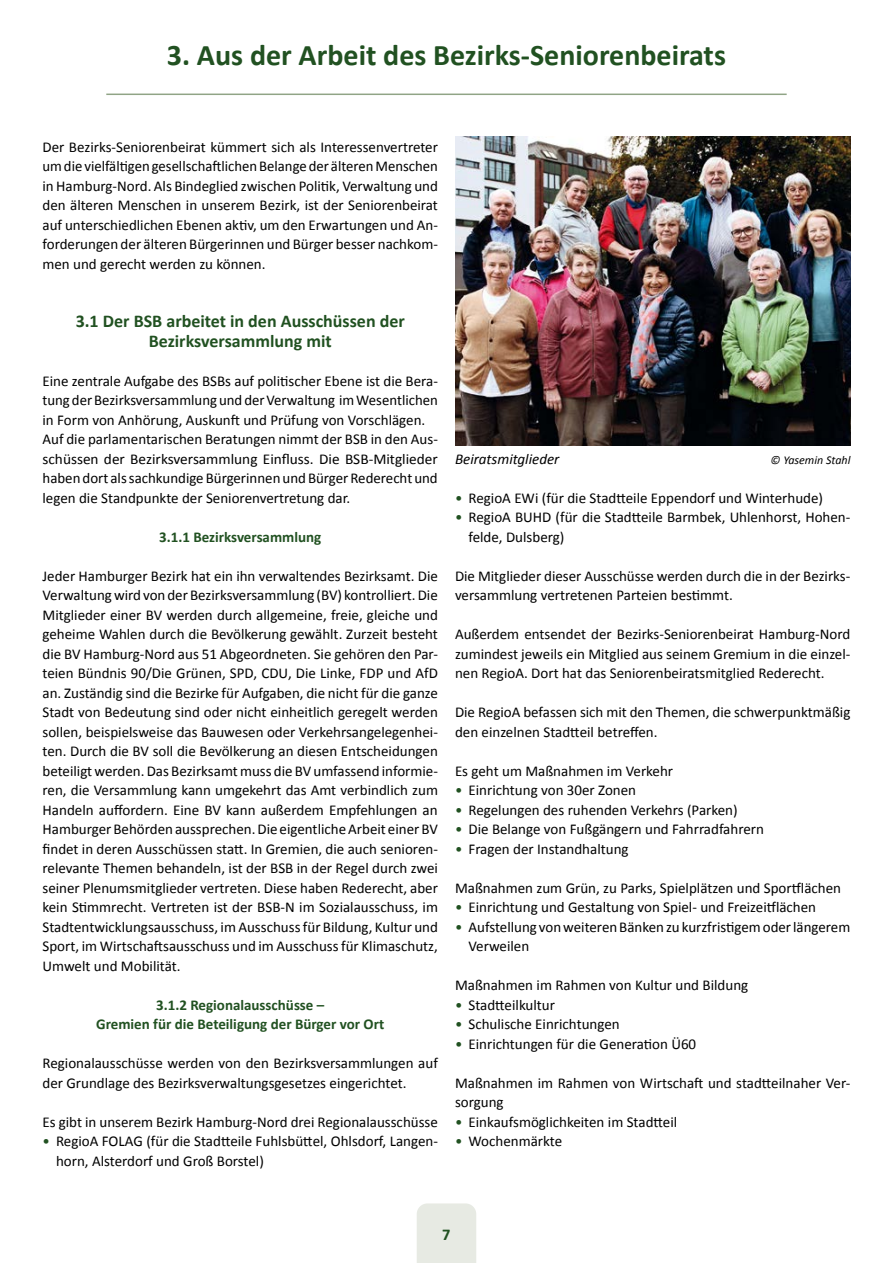
<style>
.page{position:relative;width:893px;height:1263px;background:#fff}
.page>*{position:absolute;margin:0;border:0;box-sizing:border-box;transform-origin:0 0}
.t1{font:700 30px "Calibri";color:#215121}
.t2{font:700 18px/19.5px "Calibri";color:#215121;text-align:center}
.t3{font:700 16.5px "Calibri";color:#215121}
.t4{font:15px/19.5px "Calibri";color:#000}
.t5{font:700 15px/19.5px "Calibri";color:#215121;text-align:center}
.t6{font:italic 15px "Calibri";color:#000}
.t7{font:italic 12px "Calibri";color:#000}
.s1{color:#215121}
</style>
<div class="page">
<div style="left:417px;top:1203px;width:59px;height:60px;background:#e7eae3"></div>
<hr style="left:106px;top:94px;width:681px;height:1px;background:#90a486">
<img style="left:455px;top:136px;width:395px;height:310px">
<h1 class="t1" style="left:167px;top:34px;width:560px">3. Aus der Arbeit des Bezirks-Seniorenbeirats</h1>
<p class="t4" style="left:43px;top:136px;width:397px;text-align:justify">Der Bezirks-Seniorenbeirat kümmert sich als Interessenvertreter um die vielfältigen gesellschaftlichen Belange der älteren Menschen in Hamburg-Nord. Als Bindeglied zwischen Politik, Verwaltung und den älteren Menschen in unserem Bezirk, ist der Seniorenbeirat auf unterschiedlichen Ebenen aktiv, um den Erwartungen und An&shy;forderungen der älteren Bürgerinnen und Bürger besser nachkom&shy;men und gerecht werden zu können.</p>
<p class="t2" style="left:76px;top:311px;width:331px">3.1 Der BSB arbeitet in den Ausschüssen der<br>Bezirksversammlung mit</p>
<p class="t4" style="left:43px;top:370px;width:397px">Eine zentrale Aufgabe des BSBs auf politischer Ebene ist die Bera&shy;tung der Bezirksversammlung und der Verwaltung im Wesentlichen in Form von Anhörung, Auskunft und Prüfung von Vorschlägen.<br>Auf die parlamentarischen Beratungen nimmt der BSB in den Aus&shy;schüssen der Bezirksversammlung Einfluss. Die BSB-Mitglieder haben dort als sachkundige Bürgerinnen und Bürger Rederecht und legen die Standpunkte der Seniorenvertretung dar.</p>
<p class="t5" style="left:159px;top:526px;width:164px">3.1.1 Bezirksversammlung</p>
<p class="t4" style="left:43px;top:565px;width:397px;text-align:justify">Jeder Hamburger Bezirk hat ein ihn verwaltendes Bezirksamt. Die Verwaltung wird von der Bezirksversammlung (BV) kontrolliert. Die Mitglieder einer BV werden durch allgemeine, freie, gleiche und geheime Wahlen durch die Bevölkerung gewählt. Zurzeit besteht die BV Hamburg-Nord aus 51 Abgeordneten. Sie gehören den Par&shy;teien Bündnis 90/Die Grünen, SPD, CDU, Die Linke, FDP und AfD an. Zuständig sind die Bezirke für Aufgaben, die nicht für die ganze Stadt von Bedeutung sind oder nicht einheitlich geregelt werden sollen, beispielsweise das Bauwesen oder Verkehrsangelegenhei&shy;ten. Durch die BV soll die Bevölkerung an diesen Entscheidungen beteiligt werden. Das Bezirksamt muss die BV umfassend informie&shy;ren, die Versammlung kann umgekehrt das Amt verbindlich zum Handeln auffordern. Eine BV kann außerdem Empfehlungen an Hamburger Behörden aussprechen. Die eigentliche Arbeit einer BV findet in deren Ausschüssen statt. In Gremien, die auch senioren&shy;relevante Themen behandeln, ist der BSB in der Regel durch zwei seiner Plenumsmitglieder vertreten. Diese haben Rederecht, aber kein Stimmrecht. Vertreten ist der BSB-N im Sozialausschuss, im Stadtentwicklungsausschuss, im Ausschuss für Bildung, Kultur und Sport, im Wirtschaftsausschuss und im Ausschuss für Klimaschutz, Umwelt und Mobilität.</p>
<p class="t5" style="left:96px;top:994px;width:290px">3.1.2 Regionalausschüsse –<br>Gremien für die Beteiligung der Bürger vor Ort</p>
<p class="t4" style="left:43px;top:1053px;width:397px">Regionalausschüsse werden von den Bezirksversammlungen auf der Grundlage des Bezirksverwaltungsgesetzes eingerichtet.</p>
<p class="t4" style="left:43px;top:1111px;width:397px">Es gibt in unserem Bezirk Hamburg-Nord drei Regionalausschüsse</p>
<p class="t4" style="left:56px;top:1131px;width:383px;text-indent:-14px"><span class="s1">•</span> RegioA FOLAG (für die Stadtteile Fuhlsbüttel, Ohlsdorf, Langen&shy;horn, Alsterdorf und Groß Borstel)</p>
<p class="t6" style="left:455px;top:448px;width:106px">Beiratsmitglieder</p>
<p class="t7" style="left:771px;top:451px;width:81px">© Yasemin Stahl</p>
<p class="t4" style="left:455px;top:487px;width:370px"><span class="s1">•</span> RegioA EWi (für die Stadtteile Eppendorf und Winterhude)</p>
<p class="t4" style="left:468px;top:507px;width:383px;text-indent:-14px"><span class="s1">•</span> RegioA BUHD (für die Stadtteile Barmbek, Uhlenhorst, Hohen&shy;felde, Dulsberg)</p>
<p class="t4" style="left:455px;top:565px;width:397px">Die Mitglieder dieser Ausschüsse werden durch die in der Bezirks&shy;versammlung vertretenen Parteien bestimmt.</p>
<p class="t4" style="left:455px;top:624px;width:397px;text-align:justify">Außerdem entsendet der Bezirks-Seniorenbeirat Hamburg-Nord zumindest jeweils ein Mitglied aus seinem Gremium in die einzel&shy;nen RegioA. Dort hat das Seniorenbeiratsmitglied Rederecht.</p>
<p class="t4" style="left:455px;top:702px;width:397px">Die RegioA befassen sich mit den Themen, die schwerpunktmäßig den einzelnen Stadtteil betreffen.</p>
<p class="t4" style="left:455px;top:760px;width:220px">Es geht um Maßnahmen im Verkehr</p>
<p class="t4" style="left:455px;top:780px;width:183px"><span class="s1">•</span> Einrichtung von 30er Zonen</p>
<p class="t4" style="left:455px;top:799px;width:284px"><span class="s1">•</span> Regelungen des ruhenden Verkehrs (Parken)</p>
<p class="t4" style="left:455px;top:819px;width:310px"><span class="s1">•</span> Die Belange von Fußgängern und Fahrradfahrern</p>
<p class="t4" style="left:455px;top:838px;width:175px"><span class="s1">•</span> Fragen der Instandhaltung</p>
<p class="t4" style="left:455px;top:877px;width:388px">Maßnahmen zum Grün, zu Parks, Spielplätzen und Sportflächen</p>
<p class="t4" style="left:455px;top:897px;width:363px"><span class="s1">•</span> Einrichtung und Gestaltung von Spiel- und Freizeitflächen</p>
<p class="t4" style="left:468px;top:916px;width:383px;text-indent:-14px"><span class="s1">•</span> Aufstellung von weiteren Bänken zu kurzfristigem oder längerem<br>Verweilen</p>
<p class="t4" style="left:455px;top:975px;width:295px">Maßnahmen im Rahmen von Kultur und Bildung</p>
<p class="t4" style="left:455px;top:994px;width:102px"><span class="s1">•</span> Stadtteilkultur</p>
<p class="t4" style="left:455px;top:1014px;width:166px"><span class="s1">•</span> Schulische Einrichtungen</p>
<p class="t4" style="left:455px;top:1033px;width:243px"><span class="s1">•</span> Einrichtungen für die Generation Ü60</p>
<p class="t4" style="left:455px;top:1072px;width:397px">Maßnahmen im Rahmen von Wirtschaft und stadtteilnaher Ver&shy;sorgung</p>
<p class="t4" style="left:455px;top:1111px;width:224px"><span class="s1">•</span> Einkaufsmöglichkeiten im Stadtteil</p>
<p class="t4" style="left:455px;top:1131px;width:109px"><span class="s1">•</span> Wochenmärkte</p>
<p class="t3" style="left:442px;top:1223px;width:10px">7</p>
</div>
